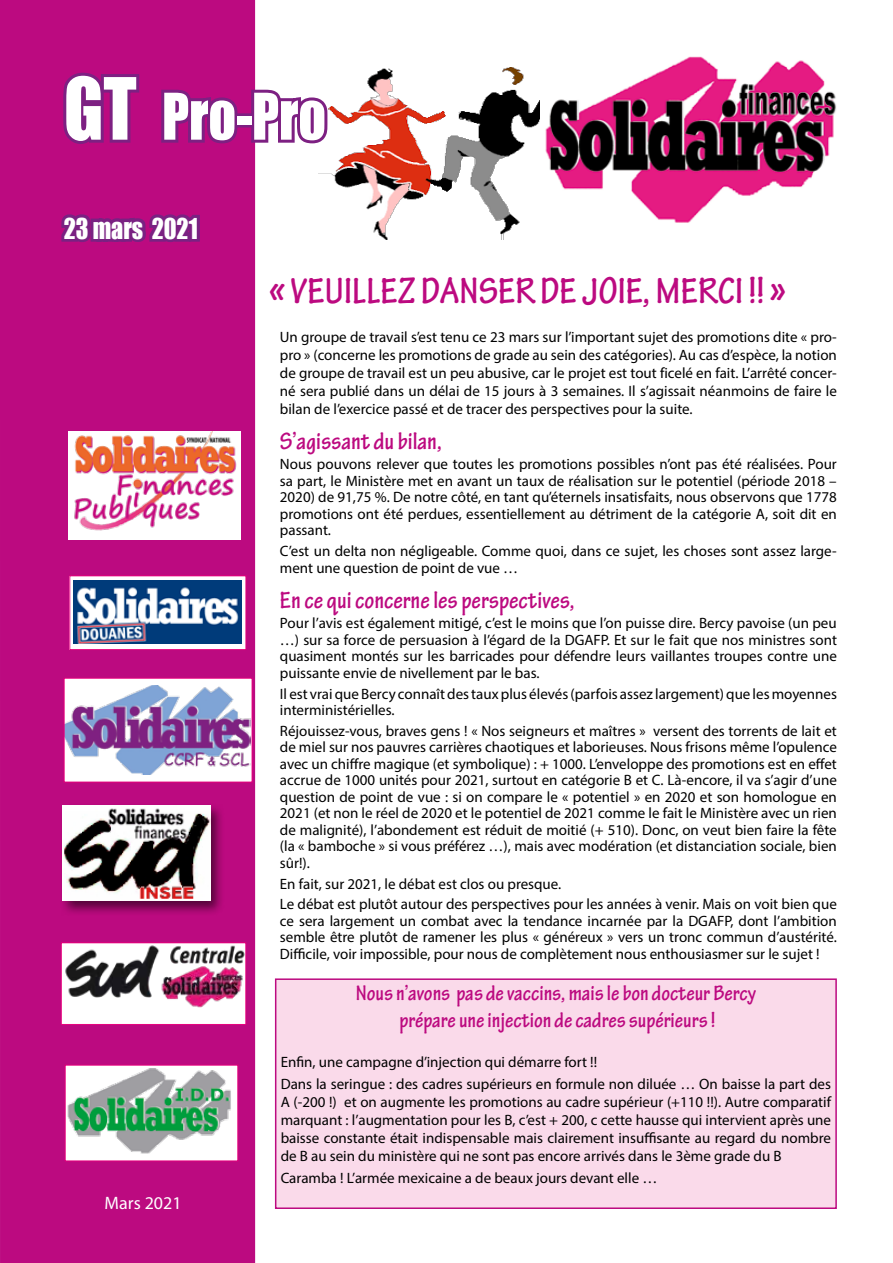
<style>
.page{position:relative;width:893px;height:1263px;background:#fff}
.page>*{position:absolute;margin:0;border:0;box-sizing:border-box;transform-origin:0 0}
.t1{font:59.4px "Impact";color:#fff;scale:.91 1}
.t2{font:700 condensed 39px "Tekton Pro";color:#bc0a80}
.t3{font:26.4px "Impact";color:#fff;scale:.91 1}
.t4{font:700 condensed 25.5px "Tekton Pro";color:#bc0a80}
.t5{font:700 condensed 22.5px/27px "Tekton Pro";color:#bc0a80;text-align:center}
.t6{font:18px "Myriad Pro";color:#fff}
.t7{font:15px/16.5px "Myriad Pro";color:#000;text-align:justify}
.s1{font-size:79.2px}
</style>
<div class="page">
<img style="left:319px;top:67px;width:221px;height:173px">
<div style="left:0;top:0;width:255px;height:1263px;background:#bc0a80"></div>
<div style="left:61px;top:943px;width:185px;height:81px;background:#fff"></div>
<img style="left:65px;top:945px;width:179px;height:63px">
<div style="left:61px;top:942px;width:185px;height:83px;border:1px solid #e6007d"></div>
<div style="left:64px;top:678px;width:188px;height:104px;background:#fff"></div>
<img style="left:66px;top:685px;width:184px;height:89px">
<div style="left:70px;top:576px;width:176px;height:74px;background:#fff"></div>
<img style="left:73px;top:580px;width:168px;height:64px">
<div style="left:69px;top:575px;width:177px;height:75px;border:1px solid #e6007d"></div>
<div style="left:65px;top:1065px;width:173px;height:96px;background:#fff"></div>
<img style="left:67px;top:1068px;width:164px;height:86px">
<div style="left:59px;top:803px;width:166px;height:113px;background:#000;opacity:.55"></div>
<img style="left:62px;top:806px;width:148px;height:95px">
<div style="left:68px;top:431px;width:172px;height:109px;background:#fff"></div>
<img style="left:74px;top:431px;width:163px;height:100px">
<svg style="left:63px;top:72px;width:77px;height:72px"></svg>
<svg style="left:161px;top:89px;width:80px;height:55px"></svg>
<div style="left:234px;top:113px;width:20px;height:14px;border:6px solid #7d2082"></div>
<svg style="left:248px;top:85px;width:83px;height:63px"></svg>
<svg style="left:61px;top:214px;width:139px;height:28px"></svg>
<img style="left:545px;top:56px;width:291px;height:167px">
<div style="left:276px;top:979px;width:560px;height:229px;background:#fadaea"></div>
<div style="left:275px;top:978px;width:562px;height:231px;border:2px solid #bc0a80"></div>
<h1 class="t1" style="left:64px;top:70px;width:290px"><span class="s1">GT</span> Pro-Pro</h1>
<h3 class="t3" style="left:64px;top:208px;width:149px">23 mars 2021</h3>
<p class="t6" style="left:105px;top:1192px;width:79px">Mars 2021</p>
<h2 class="t2" style="left:269px;top:268px;width:518px">« VEUILLEZ DANSER DE JOIE, MERCI !! »</h2>
<p class="t7" style="left:280px;top:327px;width:558px;line-height:18px">Un groupe de travail s’est tenu ce 23 mars sur l’important sujet des promotions dite « pro&shy;pro » (concerne les promotions de grade au sein des catégories). Au cas d’espèce, la notion de groupe de travail est un peu abusive, car le projet est tout ficelé en fait. L’arrêté concer&shy;né sera publié dans un délai de 15 jours à 3 semaines. Il s’agissait néanmoins de faire le bilan de l’exercice passé et de tracer des perspectives pour la suite.</p>
<h3 class="t4" style="left:280px;top:426px;width:163px">S’agissant du bilan,</h3>
<p class="t7" style="left:280px;top:456px;width:558px">Nous pouvons relever que toutes les promotions possibles n’ont pas été réalisées. Pour sa part, le Ministère met en avant un taux de réalisation sur le potentiel (période 2018 – 2020) de 91,75 %. De notre côté, en tant qu’éternels insatisfaits, nous observons que 1778 promotions ont été perdues, essentiellement au détriment de la catégorie A, soit dit en passant.</p>
<p class="t7" style="left:280px;top:543px;width:558px">C’est un delta non négligeable. Comme quoi, dans ce sujet, les choses sont assez large&shy;ment une question de point de vue …</p>
<h3 class="t4" style="left:280px;top:585px;width:296px">En ce qui concerne les perspectives,</h3>
<p class="t7" style="left:280px;top:615px;width:558px">Pour l’avis est également mitigé, c’est le moins que l’on puisse dire. Bercy pavoise (un peu …) sur sa force de persuasion à l’égard de la DGAFP. Et sur le fait que nos ministres sont quasiment montés sur les barricades pour défendre leurs vaillantes troupes contre une puissante envie de nivellement par le bas.</p>
<p class="t7" style="left:280px;top:685px;width:558px">Il est vrai que Bercy connaît des taux plus élevés (parfois assez largement) que les moyennes interministérielles.</p>
<p class="t7" style="left:280px;top:722px;width:558px">Réjouissez-vous, braves gens ! « Nos seigneurs et maîtres » versent des torrents de lait et de miel sur nos pauvres carrières chaotiques et laborieuses. Nous frisons même l’opulence avec un chiffre magique (et symbolique) : + 1000. L’enveloppe des promotions est en effet accrue de 1000 unités pour 2021, surtout en catégorie B et C. Là-encore, il va s’agir d’une question de point de vue : si on compare le « potentiel » en 2020 et son homologue en 2021 (et non le réel de 2020 et le potentiel de 2021 comme le fait le Ministère avec un rien de malignité), l’abondement est réduit de moitié (+ 510). Donc, on veut bien faire la fête (la « bamboche » si vous préférez …), mais avec modération (et distanciation sociale, bien sûr!).</p>
<p class="t7" style="left:280px;top:873px;width:558px;line-height:20.7px">En fait, sur 2021, le débat est clos ou presque.<br>Le débat est plutôt autour des perspectives pour les années à venir. Mais on voit bien que</p>
<p class="t7" style="left:280px;top:912px;width:558px">ce sera largement un combat avec la tendance incarnée par la DGAFP, dont l’ambition semble être plutôt de ramener les plus « généreux » vers un tronc commun d’austérité.<br>Difficile, voir impossible, pour nous de complètement nous enthousiasmer sur le sujet !</p>
<h3 class="t5" style="left:356px;top:979px;width:402px">Nous n’avons pas de vaccins, mais le bon docteur Bercy prépare une injection de cadres supérieurs !</h3>
<p class="t7" style="left:281px;top:1050px;width:552px;line-height:22.2px">Enfin, une campagne d’injection qui démarre fort !!<br>Dans la seringue : des cadres supérieurs en formule non diluée … On baisse la part des</p>
<p class="t7" style="left:281px;top:1093px;width:552px;line-height:18px">A (-200 !) et on augmente les promotions au cadre supérieur (+110 !!). Autre comparatif marquant : l’augmentation pour les B, c’est + 200, c cette hausse qui intervient après une baisse constante était indispensable mais clairement insuffisante au regard du nombre de B au sein du ministère qui ne sont pas encore arrivés dans le 3ème grade du B</p>
<p class="t7" style="left:281px;top:1170px;width:378px">Caramba ! L’armée mexicaine a de beaux jours devant elle …</p>
</div>
